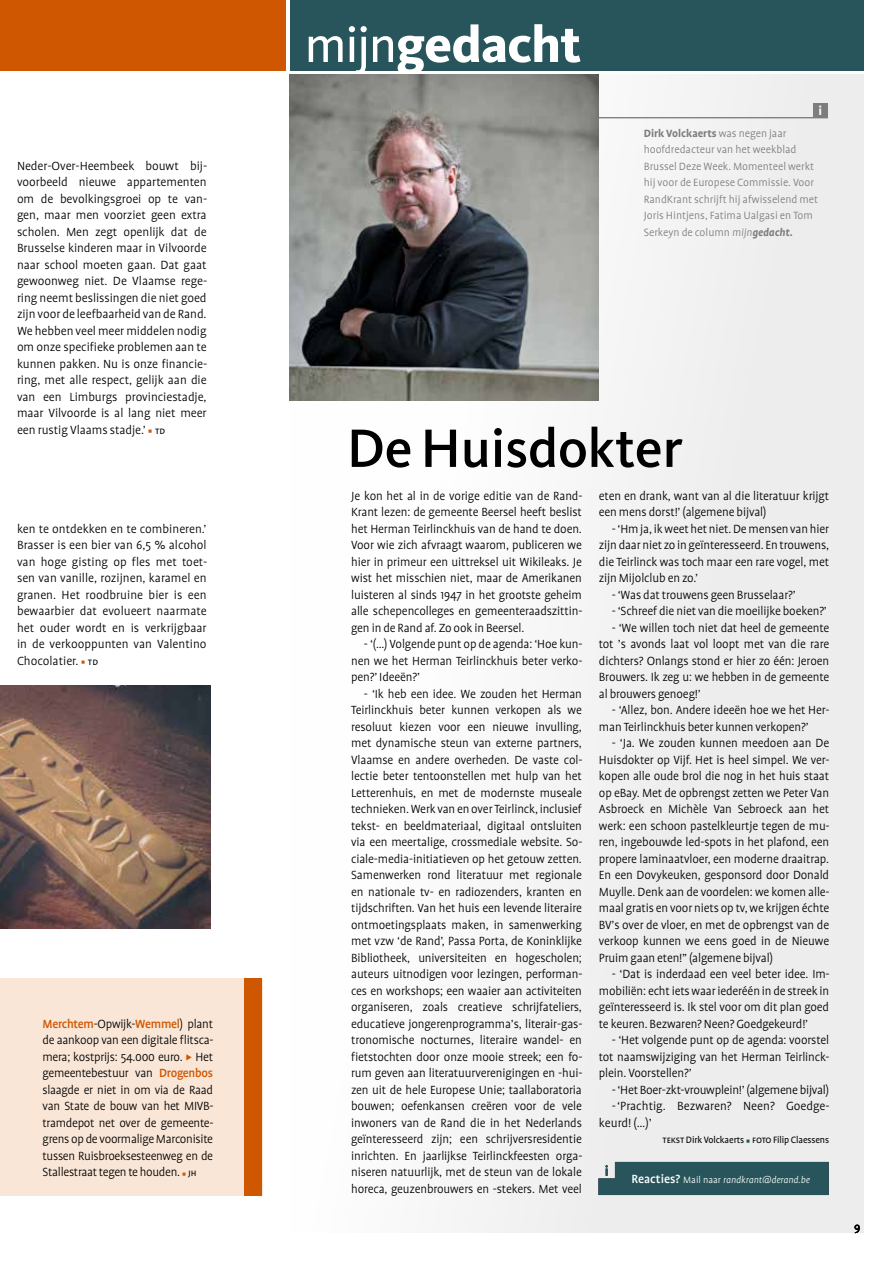
<style>
.page{position:relative;width:893px;height:1263px;background:#fff}
.page>*{position:absolute;margin:0;border:0;box-sizing:border-box;transform-origin:0 0}
.t1{font:500 55.95px "Kievit";color:#000}
.t2{font:800 52.5px "Kievit";letter-spacing:-.01em;color:#fff}
.t3{font:300 13.5px/16.5px "Profile";letter-spacing:-.01em;color:#000;text-align:justify}
.t4{font:13.5px "Profile NO";color:#000}
.t5{font:700 13.5px "Kievit";color:#fff}
.t6{font:300 12px/16.5px "Profile";color:#7c7e7b}
.t7{font:10.5px "Profile";letter-spacing:-.01em;color:#000}
.t8{font:italic 300 10.5px "Profile";color:#fff}
.s1{color:#d05702}
.s2{font-family:"Profile SC";font-weight:400;font-size:10.5px}
.s3{font-weight:500;color:#d05702}
.s4{font-weight:400}
.s5{font-weight:700}
.s6{font-style:italic}
.s7{font-weight:700;font-style:italic}
.s8{font-family:"Profile SC"}
.s9{color:#28555c}
.s10{font-weight:500;font-style:normal;font-size:13.5px}
.s11{font-style:normal}
</style>
<div class="page">
<div style="left:0;top:978px;width:262px;height:217px;background:#f9e6d7"></div>
<div style="left:244px;top:978px;width:17px;height:217px;background:#d05702"></div>
<div style="left:290px;top:75px;width:573px;height:1158px;background:#eeeded"></div>
<div style="left:0;top:0;width:286px;height:70px;background:#d05702"></div>
<div style="left:813px;top:103px;width:15px;height:15px;background:#7c7e7b"></div>
<hr style="left:581px;top:117px;width:247px;height:1px;background:#7c7e7b">
<div style="left:290px;top:0;width:573px;height:70px;background:#28555c"></div>
<img style="left:289px;top:75px;width:309px;height:326px">
<div style="left:598px;top:1162px;width:231px;height:33px;background:#28555c"></div>
<img style="left:0;top:685px;width:211px;height:244px">
<p class="t3" style="left:17px;top:157px;width:192px">Neder-Over-Heembeek bouwt bij&shy;voorbeeld nieuwe appartementen om de bevolkingsgroei op te van&shy;gen, maar men voorziet geen extra scholen. Men zegt openlijk dat de Brusselse kinderen maar in Vilvoorde naar school moeten gaan. Dat gaat gewoonweg niet. De Vlaamse rege&shy;ring neemt beslissingen die niet goed zijn voor de leefbaarheid van de Rand.<br>We hebben veel meer middelen nodig om onze specifieke problemen aan te kunnen pakken. Nu is onze financie&shy;ring, met alle respect, gelijk aan die van een Limburgs provinciestadje, maar Vilvoorde is al lang niet meer een rustig Vlaams stadje.’ <span class="s1">▪</span> <span class="s2">td</span></p>
<p class="t3" style="left:17px;top:520px;width:192px">ken te ontdekken en te combineren.’ Brasser is een bier van 6,5 % alcohol van hoge gisting op fles met toet&shy;sen van vanille, rozijnen, karamel en granen. Het roodbruine bier is een bewaarbier dat evolueert naarmate het ouder wordt en is verkrijgbaar in de verkooppunten van Valentino Chocolatier. <span class="s1">▪</span> <span class="s2">td</span></p>
<p class="t3" style="left:43px;top:1015px;width:173px"><span class="s3">Merchtem</span>-Opwijk-<span class="s3">Wemmel</span>) plant de aankoop van een digitale flitsca&shy;mera; kostprijs: 54.000 euro. <span class="s1">◆</span> Het gemeentebestuur van <span class="s3">Drogenbos </span>slaagde er niet in om via de Raad van State de bouw van het MIVB&shy;tramdepot net over de gemeente&shy;grens op de voormalige Marconisite tussen Ruisbroeksesteenweg en de Stallestraat tegen te houden. <span class="s1">▪</span> <span class="s2">jh</span></p>
<h2 class="t2" style="left:305px;top:12px;width:278px"><span class="s4">mijn</span>gedacht</h2>
<p class="t5" style="left:818px;top:103px;width:5px">i</p>
<p class="t6" style="left:644px;top:125px;width:176px"><span class="s5">Dirk Volckaerts</span> was negen jaar hoofdredacteur van het weekblad Brussel Deze Week. Momenteel werkt hij voor de Europese Commissie. Voor RandKrant schrijft hij afwisselend met Joris Hintjens, Fatima Ualgasi en Tom Serkeyn de column <span class="s6">mijn</span><span class="s7">gedacht.</span></p>
<h1 class="t1" style="left:347px;top:414px;width:338px">De Huisdokter</h1>
<p class="t3" style="left:351px;top:487px;width:233px">Je kon het al in de vorige editie van de Rand-Krant lezen: de gemeente Beersel heeft beslist het Herman Teirlinckhuis van de hand te doen.<br>Voor wie zich afvraagt waarom, publiceren we hier in primeur een uittreksel uit Wikileaks. Je wist het misschien niet, maar de Amerikanen luisteren al sinds 1947 in het grootste geheim alle schepencolleges en gemeenteraadszittin&shy;gen in de Rand af. Zo ook in Beersel.</p>
<p class="t3" style="left:351px;top:636px;width:233px;text-indent:13px">- ‘(…) Volgende punt op de agenda: ‘Hoe kun&shy;nen we het Herman Teirlinckhuis beter verko&shy;pen?’ Ideeën?’</p>
<p class="t3" style="left:351px;top:685px;width:233px;text-indent:13px">- ‘Ik heb een idee. We zouden het Herman Teirlinckhuis beter kunnen verkopen als we resoluut kiezen voor een nieuwe invulling, met dynamische steun van externe partners, Vlaamse en andere overheden. De vaste col&shy;lectie beter tentoonstellen met hulp van het Letterenhuis, en met de modernste museale technieken. Werk van en over Teirlinck, inclusief tekst- en beeldmateriaal, digitaal ontsluiten via een meertalige, crossmediale website. So&shy;ciale-media-initiatieven op het getouw zetten.<br>Samenwerken rond literatuur met regionale en nationale tv- en radiozenders, kranten en tijdschriften. Van het huis een levende literaire ontmoetingsplaats maken, in samenwerking met vzw ‘de Rand’, Passa Porta, de Koninklijke Bibliotheek, universiteiten en hogescholen; auteurs uitnodigen voor lezingen, performan&shy;ces en workshops; een waaier aan activiteiten organiseren, zoals creatieve schrijfateliers, educatieve jongerenprogramma’s, literair-gas&shy;tronomische nocturnes, literaire wandel- en fietstochten door onze mooie streek; een fo&shy;rum geven aan literatuurverenigingen en -hui&shy;zen uit de hele Europese Unie; taallaboratoria bouwen; oefenkansen creëren voor de vele inwoners van de Rand die in het Nederlands geïnteresseerd zijn; een schrijversresidentie inrichten. En jaarlijkse Teirlinckfeesten orga&shy;niseren natuurlijk, met de steun van de lokale horeca, geuzenbrouwers en -stekers. Met veel</p>
<p class="t3" style="left:599px;top:487px;width:232px">eten en drank, want van al die literatuur krijgt een mens dorst!’ (algemene bijval)</p>
<p class="t3" style="left:599px;top:520px;width:232px;text-indent:13px">- ‘Hm ja, ik weet het niet. De mensen van hier zijn daar niet zo in geïnteresseerd. En trouwens, die Teirlinck was toch maar een rare vogel, met zijn Mijolclub en zo.’</p>
<p class="t3" style="left:612px;top:586px;width:186px">- ‘Was dat trouwens geen Brusselaar?’</p>
<p class="t3" style="left:612px;top:603px;width:217px">- ‘Schreef die niet van die moeilijke boeken?’</p>
<p class="t3" style="left:599px;top:619px;width:232px;text-indent:13px">- ‘We willen toch niet dat heel de gemeente tot ’s avonds laat vol loopt met van die rare dichters? Onlangs stond er hier zo één: Jeroen Brouwers. Ik zeg u: we hebben in de gemeente al brouwers genoeg!’</p>
<p class="t3" style="left:599px;top:702px;width:232px;text-indent:13px">- ‘Allez, bon. Andere ideeën hoe we het Her&shy;man Teirlinckhuis beter kunnen verkopen?’</p>
<p class="t3" style="left:599px;top:735px;width:232px;text-indent:13px">- ‘Ja. We zouden kunnen meedoen aan De Huisdokter op Vijf. Het is heel simpel. We ver&shy;kopen alle oude brol die nog in het huis staat op eBay. Met de opbrengst zetten we Peter Van Asbroeck en Michèle Van Sebroeck aan het werk: een schoon pastelkleurtje tegen de mu&shy;ren, ingebouwde led-spots in het plafond, een propere laminaatvloer, een moderne draaitrap.<br>En een Dovykeuken, gesponsord door Donald Muylle. Denk aan de voordelen: we komen alle&shy;maal gratis en voor niets op tv, we krijgen échte BV’s over de vloer, en met de opbrengst van de verkoop kunnen we eens goed in de Nieuwe Pruim gaan eten!” (algemene bijval)</p>
<p class="t3" style="left:599px;top:966px;width:232px;text-indent:13px">- ‘Dat is inderdaad een veel beter idee. Im&shy;mobiliën: echt iets waar iederéén in de streek in geïnteresseerd is. Ik stel voor om dit plan goed te keuren. Bezwaren? Neen? Goedgekeurd!’</p>
<p class="t3" style="left:599px;top:1032px;width:232px;text-indent:13px">- ‘Het volgende punt op de agenda: voorstel tot naamswijziging van het Herman Teirlinck&shy;plein. Voorstellen?’</p>
<p class="t3" style="left:612px;top:1081px;width:219px">- ‘Het Boer-zkt-vrouwplein!’ (algemene bijval)</p>
<p class="t3" style="left:612px;top:1098px;width:220px">-‘Prachtig. Bezwaren? Neen? Goedge-</p>
<p class="t3" style="left:599px;top:1114px;width:54px">keurd! (…)’</p>
<p class="t7" style="left:663px;top:1134px;width:168px"><span class="s8">tekst</span> Dirk Volckaerts <span class="s9">▪</span> <span class="s8">foto</span> Filip Claessens</p>
<p class="t8" style="left:631px;top:1174px;width:180px"><span class="s10">Reacties?</span> <span class="s11">Mail naar</span> randkrant@derand.be</p>
<p class="t4" style="left:854px;top:1223px;width:8px">9</p>
</div>
